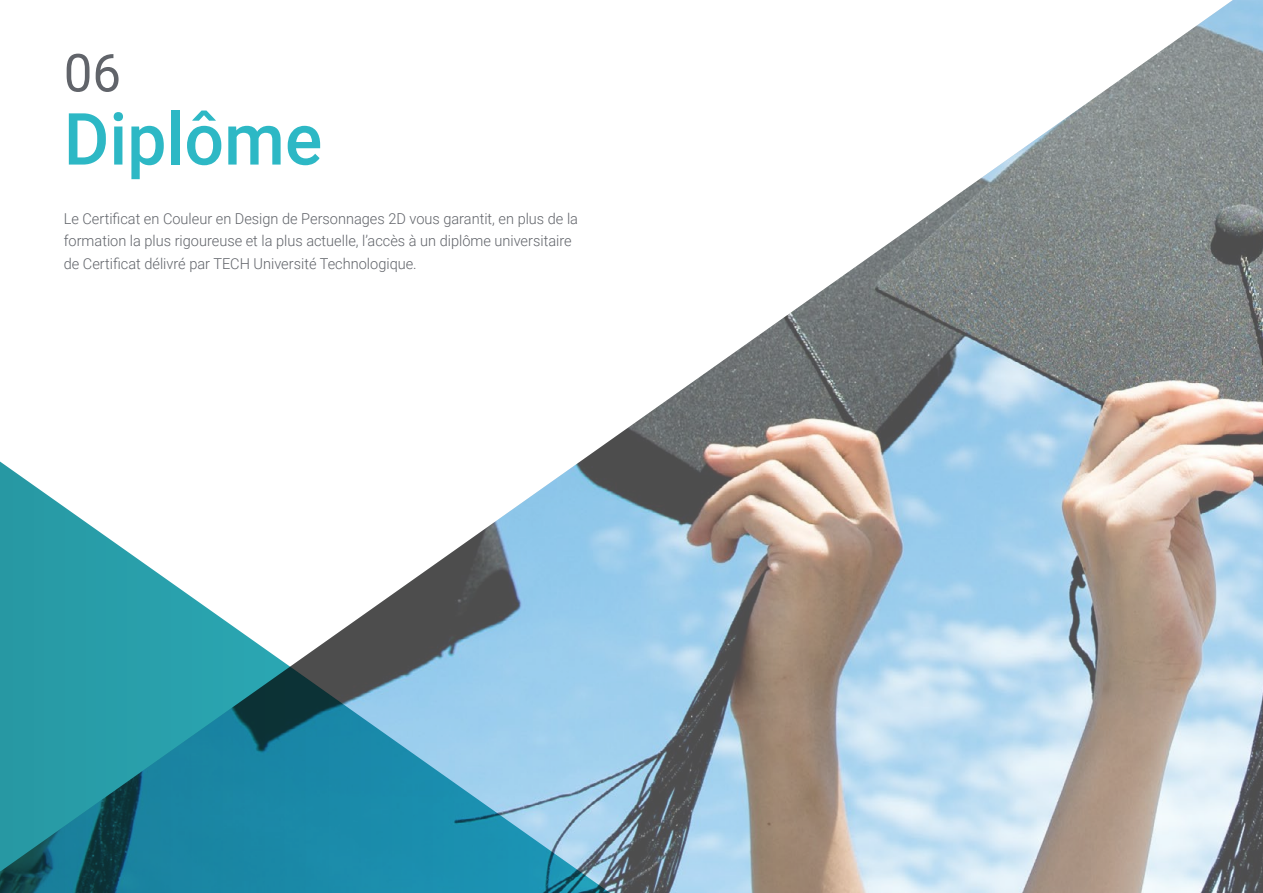
<style>
.page{position:relative;width:1263px;height:893px;background:#fff}
.page>*{position:absolute;margin:0;border:0;box-sizing:border-box;transform-origin:0 0}
.t1{font:500 72px "Roboto";color:#2db8c5}
.t2{font:52.5px "Roboto";color:#61646a}
.t3{font:300 15px/22.5px "Roboto";color:#61646a}
</style>
<div class="page">
<img style="left:602px;top:0;width:661px;height:893px">
<svg style="left:0;top:446px;width:640px;height:447px"></svg>
<h2 class="t2" style="left:64px;top:36px;width:59px">06</h2>
<h1 class="t1" style="left:64px;top:89px;width:260px">Diplôme</h1>
<p class="t3" style="left:64px;top:207px;width:516px">Le Certificat en Couleur en Design de Personnages 2D vous garantit, en plus de la formation la plus rigoureuse et la plus actuelle, l’accès à un diplôme universitaire de Certificat délivré par TECH Université Technologique.</p>
</div>
